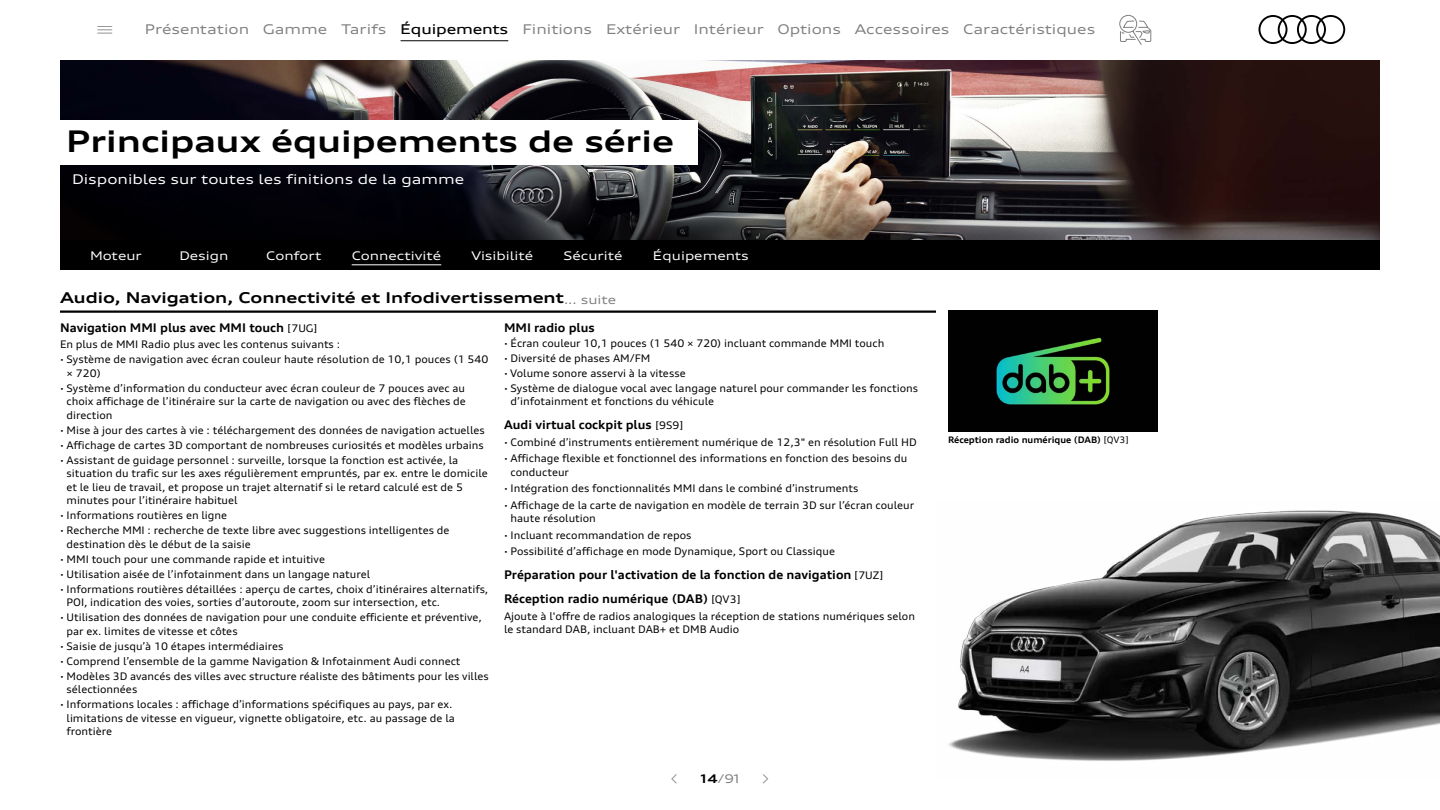
<style>
.page{position:relative;width:1440px;height:810px;background:#fff}
.page>*{position:absolute;margin:0;border:0;box-sizing:border-box;transform-origin:0 0}
.t1{font:700 expanded 30px "Audi Type";color:#000}
.t2{font:700 expanded 15px "Audi Type";color:#000}
.t3{font:13.5px "Audi Type Var";color:#808080}
.t4{font:expanded 13.5px "Audi Type";color:#fff}
.Equipment_name_code{font:700 expanded 12px "Audi Type";color:#000}
.t5{font:expanded 12px "Audi Type";color:#fff}
.Equipment_detail_note{font:700 expanded 12px "Audi Type";color:#000}
.t6{font:expanded 12px "Audi Type";color:#808080}
.Equipment_detail_note-2{font:expanded 10.5px/13.5px "Audi Type";color:#000}
.t7{font:700 expanded 9px "Audi Type";color:#000}
.s1{font-weight:400;font-size:10.5px}
.s2{font-weight:700;color:#000}
.s3{font-weight:400}
</style>
<div class="page">
<img style="left:60px;top:60px;width:1320px;height:30px">
<svg style="left:60px;top:90px;width:1320px;height:150px;background:#383133"></svg>
<hr style="left:60px;top:310px;width:876px;height:3px;background:#000">
<div style="left:60px;top:240px;width:1320px;height:30px;background:#000"></div>
<hr style="left:352px;top:264px;width:89px;height:1px;background:#fff">
<div style="left:52px;top:120px;width:646px;height:45px;background:#fff"></div>
<img style="left:948px;top:310px;width:210px;height:122px">
<img style="left:948px;top:510px;width:492px;height:251px">
<svg style="left:1259px;top:15px;width:86px;height:29px"></svg>
<svg style="left:1119px;top:15px;width:33px;height:30px"></svg>
<hr style="left:401px;top:40px;width:107px;height:1px;background:#000">
<p class="t3" style="left:145px;top:21px;width:952px">Présentation Gamme Tarifs Équipements Finitions Extérieur Intérieur Options Accessoires Caractéristiques</p>
<p class="t1" style="left:66px;top:122px;width:609px">Principaux équipements de série</p>
<p class="t4" style="left:72px;top:171px;width:394px">Disponibles sur toutes les finitions de la gamme</p>
<p class="t5" style="left:90px;top:248px;width:53px">Moteur</p>
<p class="t5" style="left:179px;top:248px;width:51px">Design</p>
<p class="t5" style="left:266px;top:248px;width:57px">Confort</p>
<p class="t5" style="left:352px;top:248px;width:91px">Connectivité</p>
<p class="t5" style="left:471px;top:248px;width:63px">Visibilité</p>
<p class="t5" style="left:563px;top:248px;width:61px">Sécurité</p>
<p class="t5" style="left:653px;top:248px;width:98px">Équipements</p>
<p class="t2" style="left:60px;top:288px;width:558px">Audio, Navigation, Connectivité et Infodivertissement<sub>...</sub> <sub>suite</sub></p>
<p class="Equipment_name_code" style="left:60px;top:320px;width:259px">Navigation MMI plus avec MMI touch <span class="s1">[7UG]</span></p>
<p class="Equipment_detail_note-2" style="left:60px;top:337px;width:282px">En plus de MMI Radio plus avec les contenus suivants :</p>
<p class="Equipment_detail_note-2" style="left:67px;top:352px;width:423px;text-indent:-7px">▪ Système de navigation avec écran couleur haute résolution de 10,1 pouces (1 540 × 720)</p>
<p class="Equipment_detail_note-2" style="left:67px;top:381px;width:401px;text-align:justify;text-indent:-7px">▪ Système d’information du conducteur avec écran couleur de 7 pouces avec au choix affichage de l’itinéraire sur la carte de navigation ou avec des flèches de direction</p>
<p class="Equipment_detail_note-2" style="left:60px;top:423px;width:426px">▪ Mise à jour des cartes à vie : téléchargement des données de navigation actuelles</p>
<p class="Equipment_detail_note-2" style="left:60px;top:438px;width:425px">▪ Affichage de cartes 3D comportant de nombreuses curiosités et modèles urbains</p>
<p class="Equipment_detail_note-2" style="left:67px;top:453px;width:423px;text-indent:-7px">▪ Assistant de guidage personnel : surveille, lorsque la fonction est activée, la situation du trafic sur les axes régulièrement empruntés, par ex. entre le domicile et le lieu de travail, et propose un trajet alternatif si le retard calculé est de 5 minutes pour l’itinéraire habituel</p>
<p class="Equipment_detail_note-2" style="left:60px;top:508px;width:169px">▪ Informations routières en ligne</p>
<p class="Equipment_detail_note-2" style="left:67px;top:523px;width:384px;text-indent:-7px">▪ Recherche MMI : recherche de texte libre avec suggestions intelligentes de destination dès le début de la saisie</p>
<p class="Equipment_detail_note-2" style="left:60px;top:552px;width:267px">▪ MMI touch pour une commande rapide et intuitive</p>
<p class="Equipment_detail_note-2" style="left:60px;top:567px;width:312px">▪ Utilisation aisée de l’infotainment dans un langage naturel</p>
<p class="Equipment_detail_note-2" style="left:67px;top:582px;width:423px;text-indent:-7px">▪ Informations routières détaillées : aperçu de cartes, choix d’itinéraires alternatifs,<br>POI, indication des voies, sorties d’autoroute, zoom sur intersection, etc.</p>
<p class="Equipment_detail_note-2" style="left:67px;top:610px;width:417px;text-indent:-7px">▪ Utilisation des données de navigation pour une conduite efficiente et préventive, par ex. limites de vitesse et côtes</p>
<p class="Equipment_detail_note-2" style="left:60px;top:639px;width:225px">▪ Saisie de jusqu’à 10 étapes intermédiaires</p>
<p class="Equipment_detail_note-2" style="left:60px;top:654px;width:402px">▪ Comprend l’ensemble de la gamme Navigation &amp; Infotainment Audi connect</p>
<p class="Equipment_detail_note-2" style="left:67px;top:669px;width:424px;text-indent:-7px">▪ Modèles 3D avancés des villes avec structure réaliste des bâtiments pour les villes sélectionnées</p>
<p class="Equipment_detail_note-2" style="left:67px;top:697px;width:390px;text-indent:-7px">▪ Informations locales : affichage d’informations spécifiques au pays, par ex. limitations de vitesse en vigueur, vignette obligatoire, etc. au passage de la frontière</p>
<p class="Equipment_detail_note" style="left:504px;top:320px;width:92px">MMI radio plus</p>
<p class="Equipment_detail_note-2" style="left:504px;top:336px;width:382px">▪ Écran couleur 10,1 pouces (1 540 × 720) incluant commande MMI touch</p>
<p class="Equipment_detail_note-2" style="left:504px;top:351px;width:148px">▪ Diversité de phases AM/FM</p>
<p class="Equipment_detail_note-2" style="left:504px;top:366px;width:183px">▪ Volume sonore asservi à la vitesse</p>
<p class="Equipment_detail_note-2" style="left:511px;top:381px;width:409px;text-indent:-7px">▪ Système de dialogue vocal avec langage naturel pour commander les fonctions d’infotainment et fonctions du véhicule</p>
<p class="Equipment_name_code" style="left:504px;top:417px;width:181px">Audi virtual cockpit plus <span class="s1">[9S9]</span></p>
<p class="Equipment_detail_note-2" style="left:504px;top:435px;width:414px">▪ Combiné d’instruments entièrement numérique de 12,3" en résolution Full HD</p>
<p class="Equipment_detail_note-2" style="left:511px;top:451px;width:398px;text-indent:-7px">▪ Affichage flexible et fonctionnel des informations en fonction des besoins du conducteur</p>
<p class="Equipment_detail_note-2" style="left:504px;top:481px;width:356px">▪ Intégration des fonctionnalités MMI dans le combiné d’instruments</p>
<p class="Equipment_detail_note-2" style="left:511px;top:498px;width:405px;text-indent:-7px">▪ Affichage de la carte de navigation en modèle de terrain 3D sur l’écran couleur haute résolution</p>
<p class="Equipment_detail_note-2" style="left:504px;top:528px;width:189px">▪ Incluant recommandation de repos</p>
<p class="Equipment_detail_note-2" style="left:504px;top:544px;width:333px">▪ Possibilité d’affichage en mode Dynamique, Sport ou Classique</p>
<p class="Equipment_name_code" style="left:504px;top:567px;width:381px">Préparation pour l'activation de la fonction de navigation <span class="s1">[7UZ]</span></p>
<p class="Equipment_name_code" style="left:504px;top:591px;width:238px">Réception radio numérique (DAB) <span class="s1">[QV3]</span></p>
<p class="Equipment_detail_note-2" style="left:504px;top:609px;width:413px">Ajoute à l'offre de radios analogiques la réception de stations numériques selon le standard DAB, incluant DAB+ et DMB Audio</p>
<p class="t6" style="left:700px;top:771px;width:41px"><span class="s2">14</span>/91</p>
<p class="t7" style="left:948px;top:435px;width:183px">Réception radio numérique (DAB) <span class="s3">[QV3]</span></p>
</div>
